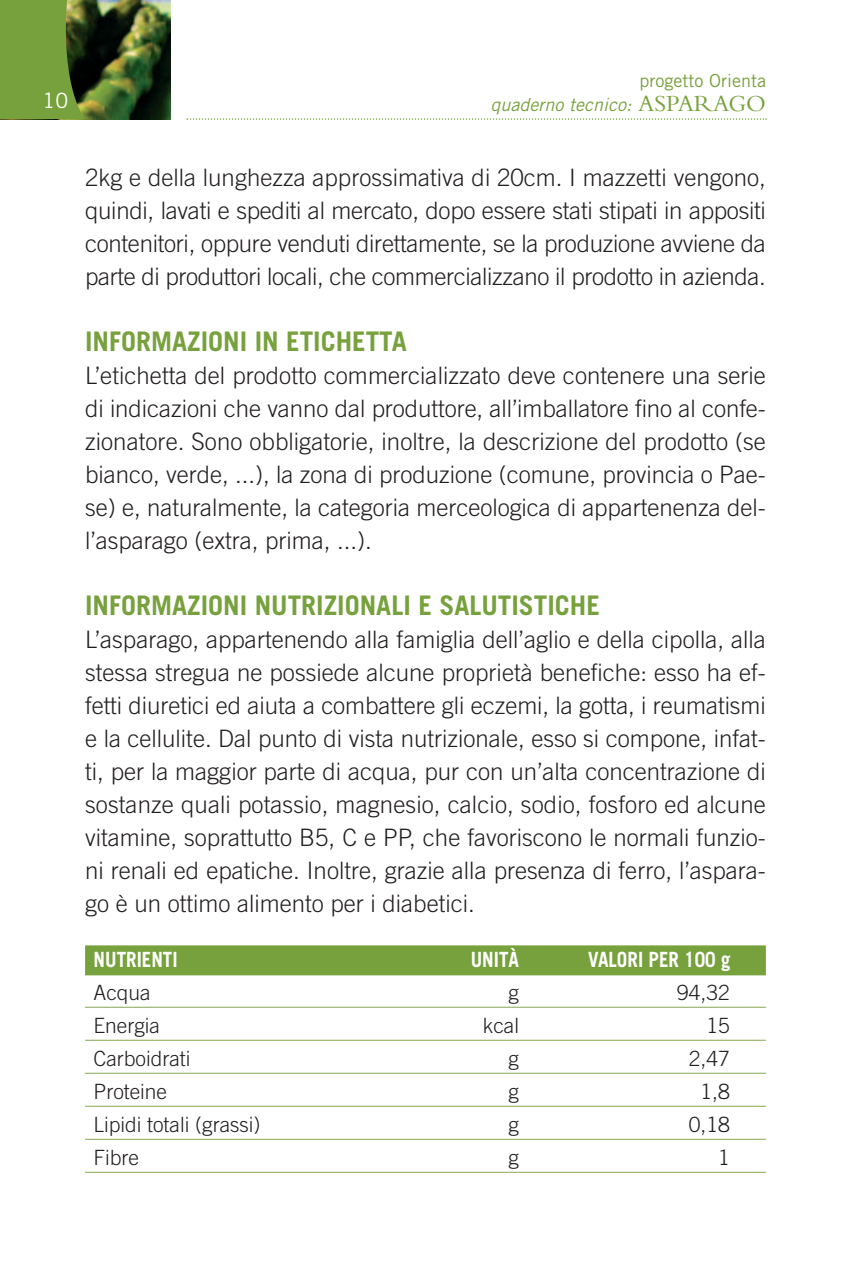
<style>
.page{position:relative;width:851px;height:1276px;background:#fff}
.page>*{position:absolute;margin:0;border:0;box-sizing:border-box;transform-origin:0 0}
.t1{font:700 27px "Trade Gothic";color:#77a13d}
.t2{font:300 24px/33px "Trade Gothic";color:#231f20;text-align:justify}
.t3{font:300 21px "Trade Gothic";color:#231f20}
.t4{font:700 21px "Trade Gothic";color:#fff;scale:.9 1}
.t5{font:21px "Trade Gothic";color:#fff}
.t6{font:italic 18px "Trade Gothic";color:#77a13d}
.t7{font:18px "Trade Gothic";color:#77a13d}
.s1{font-family:"Bembo";font-style:normal;font-size:24px}
</style>
<div class="page">
<svg style="left:187px;top:118px;width:579px;height:2px"></svg>
<img style="left:85px;top:0;width:85px;height:119px">
<svg style="left:0;top:0;width:85px;height:119px;background:#6c9037"></svg>
<div style="left:85px;top:945px;width:680px;height:30px;background:#77a13d"></div>
<hr style="left:85px;top:1006px;width:680px;height:2px;background:#9bb66e">
<hr style="left:85px;top:1039px;width:680px;height:2px;background:#9bb66e">
<hr style="left:85px;top:1072px;width:680px;height:2px;background:#9bb66e">
<hr style="left:85px;top:1105px;width:680px;height:2px;background:#9bb66e">
<hr style="left:85px;top:1138px;width:680px;height:2px;background:#9bb66e">
<hr style="left:85px;top:1171px;width:680px;height:2px;background:#9bb66e">
<p class="t7" style="left:639px;top:74px;width:128px">progetto Orienta</p>
<p class="t5" style="left:43px;top:93px;width:27px">10</p>
<p class="t6" style="left:490px;top:98px;width:277px">quaderno tecnico: <span class="s1">ASPARAGO</span></p>
<p class="t2" style="left:85px;top:163px;width:682px">2kg e della lunghezza approssimativa di 20cm. I mazzetti vengono, quindi, lavati e spediti al mercato, dopo essere stati stipati in appositi contenitori, oppure venduti direttamente, se la produzione avviene da parte di produttori locali, che commercializzano il prodotto in azienda.</p>
<p class="t1" style="left:85px;top:332px;width:323px">INFORMAZIONI IN ETICHETTA</p>
<p class="t2" style="left:85px;top:361px;width:682px">L’etichetta del prodotto commercializzato deve contenere una serie di indicazioni che vanno dal produttore, all’imballatore fino al confe&shy;zionatore. Sono obbligatorie, inoltre, la descrizione del prodotto (se bianco, verde, ...), la zona di produzione (comune, provincia o Pae&shy;se) e, naturalmente, la categoria merceologica di appartenenza del&shy;l’asparago (extra, prima, ...).</p>
<p class="t1" style="left:85px;top:596px;width:516px">INFORMAZIONI NUTRIZIONALI E SALUTISTICHE</p>
<p class="t2" style="left:85px;top:625px;width:682px">L’asparago, appartenendo alla famiglia dell’aglio e della cipolla, alla stessa stregua ne possiede alcune proprietà benefiche: esso ha ef&shy;fetti diuretici ed aiuta a combattere gli eczemi, la gotta, i reumatismi e la cellulite. Dal punto di vista nutrizionale, esso si compone, infat&shy;ti, per la maggior parte di acqua, pur con un’alta concentrazione di sostanze quali potassio, magnesio, calcio, sodio, fosforo ed alcune vitamine, soprattutto B5, C e PP, che favoriscono le normali funzio&shy;ni renali ed epatiche. Inoltre, grazie alla presenza di ferro, l’aspara&shy;go è un ottimo alimento per i diabetici.</p>
<p class="t4" style="left:94px;top:951px;width:95px">NUTRIENTI</p>
<p class="t4" style="left:470px;top:951px;width:55px">UNITÀ</p>
<p class="t4" style="left:588px;top:951px;width:159px">VALORI PER 100 g</p>
<p class="t3" style="left:94px;top:984px;width:59px">Acqua</p>
<p class="t3" style="left:508px;top:984px;width:12px">g</p>
<p class="t3" style="left:677px;top:984px;width:54px">94,32</p>
<p class="t3" style="left:94px;top:1017px;width:68px">Energia</p>
<p class="t3" style="left:483px;top:1017px;width:38px">kcal</p>
<p class="t3" style="left:706px;top:1017px;width:25px">15</p>
<p class="t3" style="left:94px;top:1050px;width:98px">Carboidrati</p>
<p class="t3" style="left:508px;top:1050px;width:12px">g</p>
<p class="t3" style="left:688px;top:1050px;width:42px">2,47</p>
<p class="t3" style="left:94px;top:1083px;width:75px">Proteine</p>
<p class="t3" style="left:508px;top:1083px;width:12px">g</p>
<p class="t3" style="left:700px;top:1083px;width:31px">1,8</p>
<p class="t3" style="left:94px;top:1116px;width:168px">Lipidi totali (grassi)</p>
<p class="t3" style="left:508px;top:1116px;width:12px">g</p>
<p class="t3" style="left:688px;top:1116px;width:42px">0,18</p>
<p class="t3" style="left:94px;top:1149px;width:47px">Fibre</p>
<p class="t3" style="left:508px;top:1149px;width:12px">g</p>
<p class="t3" style="left:718px;top:1149px;width:13px">1</p>
</div>
